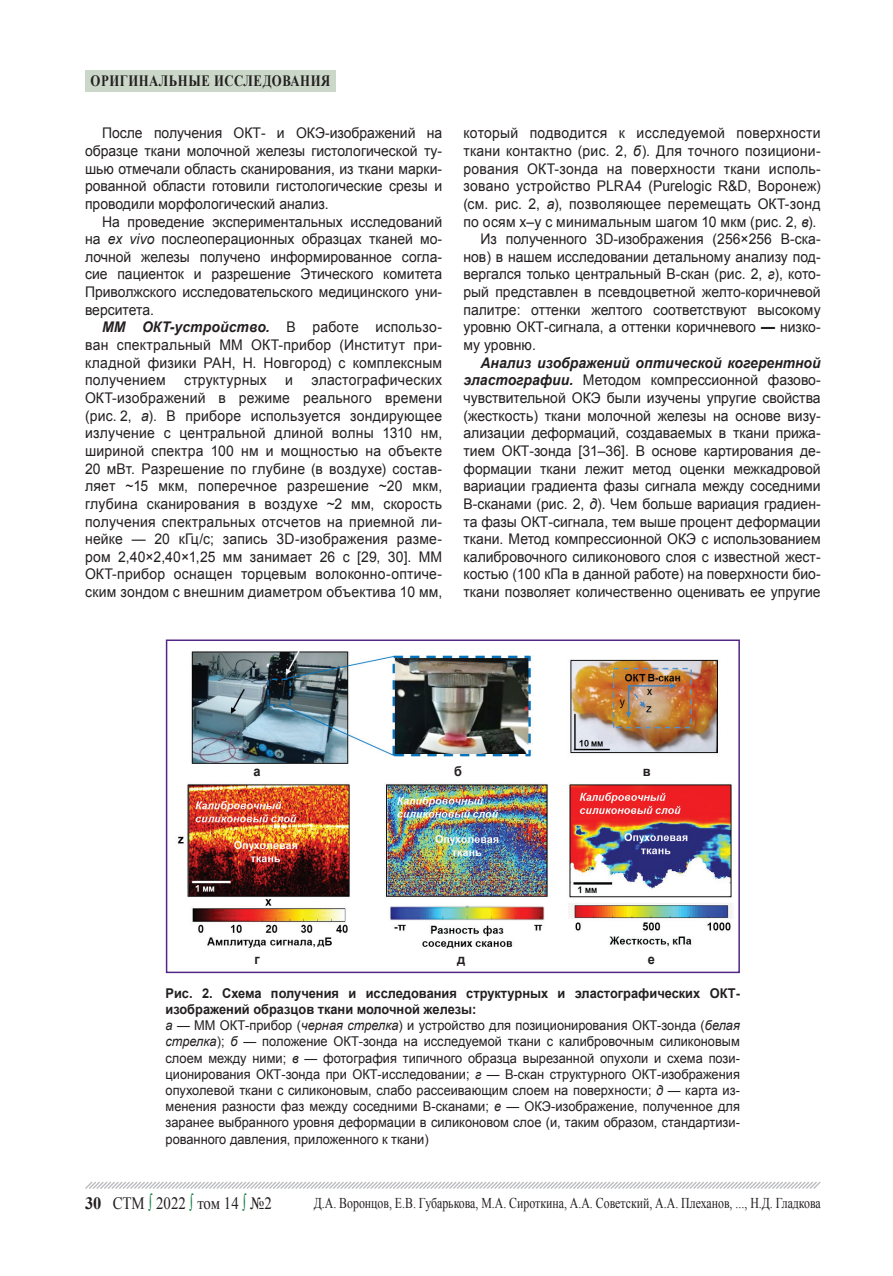
<style>
.page{position:relative;width:893px;height:1276px;background:#fff}
.page>*{position:absolute;margin:0;border:0;box-sizing:border-box;transform-origin:0 0}
.t1{font:17.4px "Times New Roman";color:#231f20;scale:.86 1}
.t2{font:700 15.75px "Times New Roman";letter-spacing:.04em;color:#231f20;scale:.81 1}
.t3{font:15px "Times New Roman";color:#231f20;scale:.79 1}
.t4{font:14.7px/17.7px "Arial";color:#231f20;text-align:justify;scale:.95 1}
.t5{font:14.7px "Arial";letter-spacing:.02em;color:#231f20;scale:.95 1}
.t6{font:13.5px/16.2px "Arial";color:#231f20;scale:.95 1}
.t7{font:700 13.5px "Arial";color:#231f20;scale:.95 1}
.s1{font-style:italic}
.s2{font-weight:700;font-style:italic}
.s3{font-weight:700}
.s4{color:#127c43}
</style>
<div class="page">
<svg style="left:85px;top:1181px;width:736px;height:8px"></svg>
<div style="left:85px;top:70px;width:251px;height:21px;background:#cbd8c9"></div>
<img style="left:177px;top:651px;width:556px;height:298px">
<div style="left:166px;top:639px;width:574px;height:334px;border:2px solid #542685"></div>
<p class="t2" style="left:91px;top:70px;width:297px">оригинальные исследования</p>
<p class="t4" style="left:85px;top:124px;width:377px;text-indent:17px">После получения ОКТ- и ОКЭ-изображений на образце ткани молочной железы гистологической ту&shy;шью отмечали область сканирования, из ткани марки&shy;рованной области готовили гистологические срезы и проводили морфологический анализ.</p>
<p class="t4" style="left:85px;top:213px;width:377px;text-indent:17px">На проведение экспериментальных исследований на <span class="s1">ex vivo</span> послеоперационных образцах тканей мо&shy;лочной железы получено информированное согла&shy;сие пациенток и разрешение Этического комитета Приволжского исследовательского медицинского уни&shy;верситета.</p>
<p class="t4" style="left:85px;top:318px;width:377px;text-indent:17px"><span class="s2">ММ ОКТ-устройство.</span> В работе использо&shy;ван спектральный ММ ОКТ-прибор (Институт при&shy;кладной физики РАН, Н. Новгород) с комплексным получением структурных и эластографических ОКТ-изображений в режиме реального времени (рис. 2, <span class="s1">а</span>). В приборе используется зондирующее излучение с центральной длиной волны 1310 нм, шириной спектра 100 нм и мощностью на объекте 20 мВт. Разрешение по глубине (в воздухе) состав&shy;ляет ~15 мкм, поперечное разрешение ~20 мкм, глубина сканирования в воздухе ~2 мм, скорость получения спектральных отсчетов на приемной ли&shy;нейке — 20 кГц/с; запись 3D-изображения разме&shy;ром 2,40×2,40×1,25 мм занимает 26 с [29, 30]. ММ ОКТ-прибор оснащен торцевым волоконно-оптиче&shy;ским зондом с внешним диаметром объектива 10 мм,</p>
<p class="t2" style="left:87px;top:70px;width:158px">биотехнологии</p>
<p class="t4" style="left:463px;top:124px;width:377px">который подводится к исследуемой поверхности</p>
<p class="t4" style="left:463px;top:142px;width:377px">ткани контактно (рис. 2, <span class="s1">б</span>). Для точного позициони-</p>
<p class="t5" style="left:463px;top:159px;width:377px">рования ОКТ-зонда на поверхности ткани исполь-</p>
<p class="t4" style="left:463px;top:177px;width:377px">зовано устройство PLRA4 (Purelogic R&amp;D, Воронеж)</p>
<p class="t4" style="left:463px;top:195px;width:377px">(см. рис. 2, <span class="s1">а</span>), позволяющее перемещать ОКТ-зонд</p>
<p class="t4" style="left:463px;top:213px;width:373px">по осям х–у с минимальным шагом 10 мкм (рис. 2, <span class="s1">в</span>).</p>
<p class="t4" style="left:480px;top:230px;width:359px">Из полученного 3D-изображения (256×256 В-ска-</p>
<p class="t4" style="left:463px;top:248px;width:377px">нов) в нашем исследовании детальному анализу под-</p>
<p class="t4" style="left:463px;top:266px;width:377px">вергался только центральный B-скан (рис. 2, <span class="s1">г</span>), кото-</p>
<p class="t4" style="left:463px;top:283px;width:377px">рый представлен в псевдоцветной желто-коричневой</p>
<p class="t4" style="left:463px;top:301px;width:377px">палитре: оттенки желтого соответствуют высокому</p>
<p class="t4" style="left:463px;top:318px;width:377px">уровню ОКТ-сигнала, а оттенки коричневого <span class="s3">—</span> низко-</p>
<p class="t4" style="left:463px;top:336px;width:78px">му уровню.</p>
<p class="t4" style="left:463px;top:354px;width:377px;text-indent:17px"><span class="s2">Анализ изображений оптической когерентной эластографии.</span> Методом компрессионной фазово&shy;чувствительной ОКЭ были изучены упругие свойства (жесткость) ткани молочной железы на основе визу&shy;ализации деформаций, создаваемых в ткани прижа&shy;тием ОКТ-зонда [31–36]. В основе картирования де&shy;формации ткани лежит метод оценки межкадровой вариации градиента фазы сигнала между соседними В-сканами (рис. 2, <span class="s1">д</span>). Чем больше вариация градиен&shy;та фазы ОКТ-сигнала, тем выше процент деформации ткани. Метод компрессионной ОКЭ с использованием калибровочного силиконового слоя с известной жест&shy;костью (100 кПа в данной работе) на поверхности био&shy;ткани позволяет количественно оценивать ее упругие</p>
<p class="t7" style="left:254px;top:762px;width:9px">а</p>
<p class="t7" style="left:454px;top:762px;width:10px">б</p>
<p class="t7" style="left:643px;top:762px;width:10px">в</p>
<p class="t7" style="left:254px;top:950px;width:7px">г</p>
<p class="t7" style="left:457px;top:950px;width:10px">д</p>
<p class="t7" style="left:648px;top:950px;width:9px">е</p>
<p class="t6" style="left:166px;top:985px;width:606px"><span class="s3">Рис. 2. Схема получения и исследования структурных и эластографических ОКТ&shy;изображений образцов ткани молочной железы:<br></span><span class="s1">а</span> — ММ ОКТ-прибор (<span class="s1">черная стрелка</span>) и устройство для позиционирования ОКТ-зонда (<span class="s1">белая стрелка</span>); <span class="s1">б</span> — положение ОКТ-зонда на исследуемой ткани с калибровочным силиконовым слоем между ними; <span class="s1">в</span> — фотография типичного образца вырезанной опухоли и схема пози&shy;ционирования ОКТ-зонда при ОКТ-исследовании; <span class="s1">г</span> — B-скан структурного ОКТ-изображения опухолевой ткани с силиконовым, слабо рассеивающим слоем на поверхности; <span class="s1">д</span> — карта из&shy;менения разности фаз между соседними В-сканами; <span class="s1">е</span> — ОКЭ-изображение, полученное для заранее выбранного уровня деформации в силиконовом слое (и, таким образом, стандартизи&shy;рованного давления, приложенного к ткани)</p>
<p class="t1" style="left:85px;top:1191px;width:219px"><span class="s3">30</span> СТМ <span class="s4">∫</span> 2022 <span class="s4">∫</span> том 14 <span class="s4">∫</span> №2</p>
<p class="t3" style="left:314px;top:1192px;width:643px">Д.А. Воронцов, Е.В. Губарькова, М.А. Сироткина, А.А. Советский, А.А. Плеханов, ..., Н.Д. Гладкова</p>
</div>
